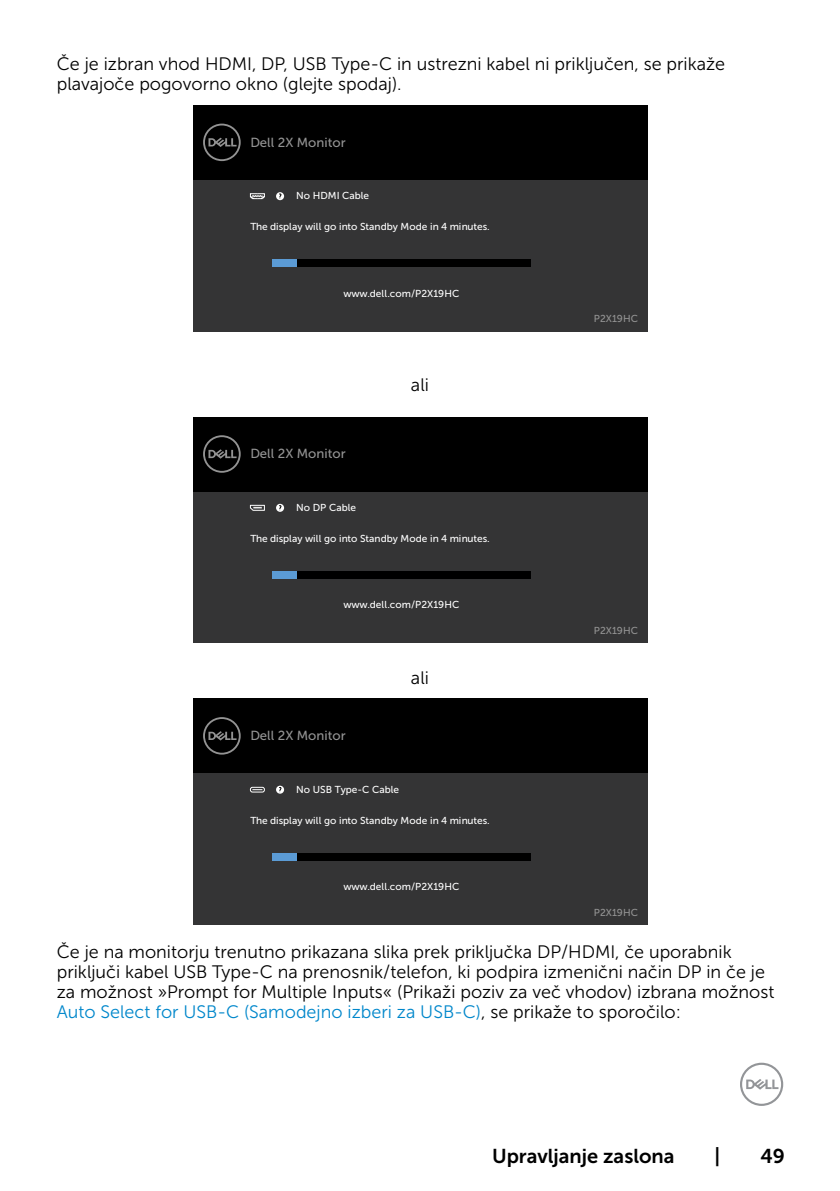
<style>
.page{position:relative;width:840px;height:1191px;background:#fff}
.page>*{position:absolute;margin:0;border:0;box-sizing:border-box;transform-origin:0 0}
.t1{font:20px "Museo Sans For Dell 700";color:#000}
.Paragraph{font:18px/20px "Museo Sans For Dell 300";color:#000}
.t2{font:13.2px "Museo Sans For Dell 500";color:#939393}
.t3{font:10px "Museo Sans For Dell 500";color:#fff}
.t4{font:10px "Museo Sans For Dell 500";color:#939393}
.s1{color:#0087cb}
</style>
<div class="page">
<svg style="left:740px;top:1062px;width:42px;height:44px"></svg>
<div style="left:193px;top:179px;width:453px;height:152px;background:#343435"></div>
<div style="left:272px;top:259px;width:258px;height:8px;background:#000"></div>
<div style="left:272px;top:259px;width:25px;height:8px;background:#5b9bd5"></div>
<div style="left:193px;top:105px;width:453px;height:74px;background:#000"></div>
<svg style="left:203px;top:124px;width:37px;height:37px"></svg>
<svg style="left:250px;top:193px;width:15px;height:6px"></svg>
<svg style="left:276px;top:192px;width:8px;height:8px"></svg>
<svg style="left:278px;top:194px;width:4px;height:5px"></svg>
<div style="left:193px;top:491px;width:453px;height:152px;background:#343435"></div>
<div style="left:272px;top:571px;width:258px;height:7px;background:#000"></div>
<div style="left:272px;top:571px;width:25px;height:7px;background:#5b9bd5"></div>
<div style="left:193px;top:417px;width:453px;height:74px;background:#000"></div>
<svg style="left:203px;top:435px;width:37px;height:38px"></svg>
<svg style="left:276px;top:504px;width:8px;height:8px"></svg>
<svg style="left:278px;top:505px;width:4px;height:5px"></svg>
<svg style="left:250px;top:505px;width:15px;height:6px"></svg>
<div style="left:193px;top:773px;width:453px;height:152px;background:#343435"></div>
<div style="left:272px;top:853px;width:258px;height:7px;background:#000"></div>
<div style="left:272px;top:853px;width:25px;height:7px;background:#5b9bd5"></div>
<div style="left:193px;top:698px;width:453px;height:75px;background:#000"></div>
<svg style="left:203px;top:717px;width:37px;height:37px"></svg>
<svg style="left:276px;top:785px;width:8px;height:8px"></svg>
<svg style="left:278px;top:787px;width:4px;height:5px"></svg>
<div style="left:250px;top:787px;width:14px;height:5px;border:1px solid #fff;border-radius:2px"></div>
<p class="Paragraph" style="left:57px;top:54px;width:669px">Če je izbran vhod HDMI, DP, USB Type-C in ustrezni kabel ni priključen, se prikaže plavajoče pogovorno okno (glejte spodaj).</p>
<p class="t2" style="left:250px;top:135px;width:97px">Dell 2X Monitor</p>
<p class="t3" style="left:296px;top:190px;width:74px">No HDMI Cable</p>
<p class="t3" style="left:250px;top:221px;width:241px">The display will go into Standby Mode in 4 minutes.</p>
<p class="t3" style="left:343px;top:287px;width:117px">www.dell.com/P2X19HC</p>
<p class="t2" style="left:250px;top:446px;width:97px">Dell 2X Monitor</p>
<p class="t3" style="left:296px;top:502px;width:61px">No DP Cable</p>
<p class="Paragraph" style="left:411px;top:374px;width:19px">ali</p>
<p class="t3" style="left:250px;top:533px;width:241px">The display will go into Standby Mode in 4 minutes.</p>
<p class="t3" style="left:343px;top:599px;width:117px">www.dell.com/P2X19HC</p>
<p class="Paragraph" style="left:411px;top:667px;width:19px">ali</p>
<p class="t2" style="left:250px;top:728px;width:97px">Dell 2X Monitor</p>
<p class="t3" style="left:296px;top:784px;width:104px">No USB Type-C Cable</p>
<p class="t3" style="left:250px;top:815px;width:241px">The display will go into Standby Mode in 4 minutes.</p>
<p class="t3" style="left:343px;top:881px;width:117px">www.dell.com/P2X19HC</p>
<p class="t4" style="left:593px;top:313px;width:46px">P2X19HC</p>
<p class="t4" style="left:593px;top:625px;width:46px">P2X19HC</p>
<p class="t4" style="left:593px;top:907px;width:46px">P2X19HC</p>
<p class="Paragraph" style="left:57px;top:942px;width:718px">Če je na monitorju trenutno prikazana slika prek priključka DP/HDMI, če uporabnik priključi kabel USB Type-C na prenosnik/telefon, ki podpira izmenični način DP in če je za možnost »Prompt for Multiple Inputs« (Prikaži poziv za več vhodov) izbrana možnost <span class="s1">Auto Select for USB-C (Samodejno izberi za USB-C)</span>, se prikaže to sporočilo:</p>
<p class="t1" style="left:492px;top:1144px;width:184px">Upravljanje zaslona</p>
<p class="t1" style="left:714px;top:1144px;width:7px">|</p>
<p class="t1" style="left:760px;top:1144px;width:26px">49</p>
</div>
